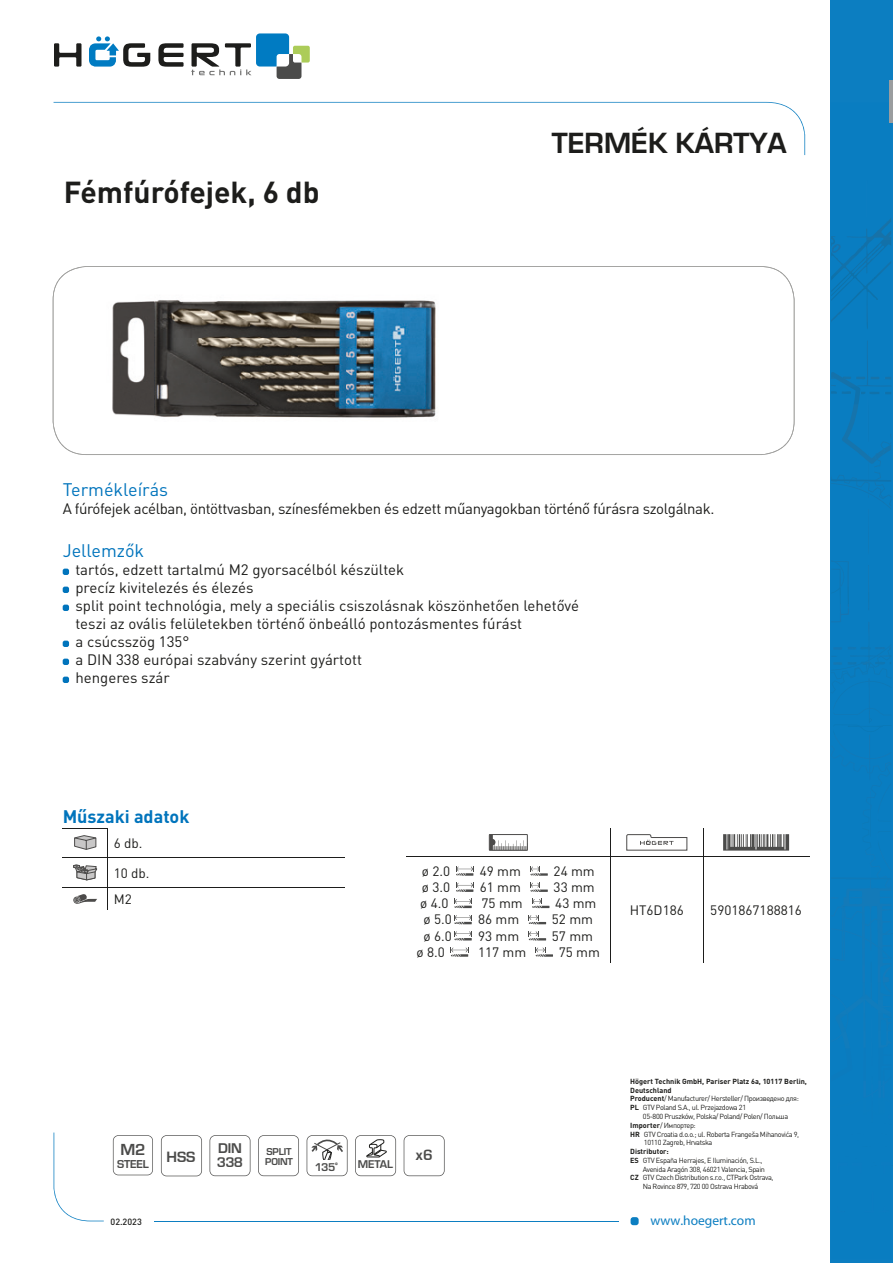
<style>
.page{position:relative;width:893px;height:1263px;background:#fff}
.page>*{position:absolute;margin:0;border:0;box-sizing:border-box;transform-origin:0 0}
.t1{font:700 30px "DIN Pro";color:#1d1d1b}
.t2{font:700 27px "Euromode";color:#1d1d1b}
.t3{font:18px "DIN Pro";color:#0074bc}
.t4{font:700 18px "DIN Pro";color:#0074bc}
.t5{font:15px/18px "DIN Pro";color:#1d1d1b}
.t6{font:15px "DIN Pro";letter-spacing:-.025em;color:#1d1d1b}
.t7{font:700 14.85px "Euromode";color:#4b4b4a}
.t8{font:700 13.8px "Euromode";color:#4b4b4a}
.t9{font:13.5px/29.4px "DIN Pro";color:#1d1d1b}
.t10{font:13.5px "Myriad Pro";color:#0c7ec1}
.t11{font:700 13.05px/14.4px "Euromode";letter-spacing:-.035em;color:#4b4b4a}
.t12{font:700 10.65px "Euromode";letter-spacing:-.025em;color:#4b4b4a}
.t13{font:700 10.35px "Euromode";letter-spacing:-.03em;color:#4b4b4a}
.t14{font:700 9.3px/9.3px "Euromode";letter-spacing:-.025em;color:#4b4b4a}
.t15{font:500 9px "DIN Pro";color:#1d1d1b}
.t16{font:7.35px "DIN Pro";letter-spacing:-.05em;color:#1d1d1b}
.t17{font:700 7.35px "DIN Pro";color:#1d1d1b}
.s1{font-size:15.45px}
.s2{font-weight:700}
</style>
<div class="page">
<div style="left:631px;top:1217px;width:8px;height:8px;background:#0c7ec1;border-radius:3px"></div>
<svg style="left:54px;top:102px;width:751px;height:53px"></svg>
<svg style="left:54px;top:1132px;width:50px;height:89px"></svg>
<hr style="left:154px;top:1220px;width:465px;height:1px;background:#0c7ec1">
<div style="left:830px;top:0;width:63px;height:1263px;background:#0c7ec1"></div>
<img style="left:831px;top:301px;width:37px;height:28px">
<img style="left:887px;top:222px;width:4px;height:45px">
<img style="left:831px;top:222px;width:56px;height:79px">
<svg style="left:831px;top:341px;width:60px;height:422px"></svg>
<img style="left:848px;top:647px;width:43px;height:18px">
<hr style="left:890px;top:80px;width:3px;height:43px;background:#9a9d9f">
<svg style="left:53px;top:266px;width:741px;height:189px"></svg>
<svg style="left:54px;top:43px;width:27px;height:24px"></svg>
<svg style="left:158px;top:43px;width:26px;height:24px"></svg>
<svg style="left:89px;top:36px;width:61px;height:31px"></svg>
<svg style="left:191px;top:33px;width:119px;height:46px"></svg>
<svg style="left:63px;top:569px;width:6px;height:6px"></svg>
<svg style="left:63px;top:587px;width:6px;height:6px"></svg>
<svg style="left:63px;top:605px;width:6px;height:6px"></svg>
<svg style="left:63px;top:641px;width:6px;height:6px"></svg>
<svg style="left:63px;top:659px;width:6px;height:6px"></svg>
<svg style="left:63px;top:677px;width:6px;height:6px"></svg>
<hr style="left:63px;top:828px;width:45px;height:1px;background:#1d1d1b">
<hr style="left:108px;top:828px;width:1px;height:30px;background:#1d1d1b">
<hr style="left:63px;top:858px;width:45px;height:1px;background:#1d1d1b">
<hr style="left:108px;top:858px;width:236px;height:1px;background:#1d1d1b">
<hr style="left:63px;top:887px;width:45px;height:1px;background:#1d1d1b">
<hr style="left:108px;top:887px;width:236px;height:1px;background:#1d1d1b">
<svg style="left:74px;top:835px;width:22px;height:15px"></svg>
<svg style="left:73px;top:864px;width:25px;height:16px"></svg>
<svg style="left:73px;top:894px;width:24px;height:10px"></svg>
<svg style="left:610px;top:828px;width:1px;height:28px"></svg>
<svg style="left:703px;top:828px;width:1px;height:28px"></svg>
<hr style="left:610px;top:857px;width:1px;height:106px;background:#1d1d1b">
<hr style="left:703px;top:857px;width:1px;height:106px;background:#1d1d1b">
<hr style="left:406px;top:856px;width:205px;height:1px;background:#1d1d1b">
<hr style="left:611px;top:856px;width:92px;height:1px;background:#1d1d1b">
<hr style="left:703px;top:856px;width:106px;height:1px;background:#1d1d1b">
<svg style="left:489px;top:834px;width:39px;height:17px"></svg>
<svg style="left:626px;top:834px;width:61px;height:17px"></svg>
<svg style="left:723px;top:834px;width:66px;height:17px"></svg>
<svg style="left:456px;top:866px;width:18px;height:10px"></svg>
<svg style="left:530px;top:866px;width:18px;height:10px"></svg>
<svg style="left:456px;top:882px;width:18px;height:10px"></svg>
<svg style="left:530px;top:882px;width:18px;height:10px"></svg>
<svg style="left:454px;top:899px;width:18px;height:9px"></svg>
<svg style="left:532px;top:899px;width:17px;height:9px"></svg>
<svg style="left:454px;top:915px;width:18px;height:9px"></svg>
<svg style="left:529px;top:915px;width:17px;height:9px"></svg>
<svg style="left:454px;top:931px;width:18px;height:9px"></svg>
<svg style="left:529px;top:931px;width:17px;height:9px"></svg>
<svg style="left:451px;top:947px;width:18px;height:10px"></svg>
<svg style="left:535px;top:947px;width:18px;height:10px"></svg>
<img style="left:106px;top:292px;width:337px;height:136px">
<svg style="left:210px;top:1135px;width:40px;height:41px"></svg>
<svg style="left:258px;top:1135px;width:41px;height:41px"></svg>
<svg style="left:355px;top:1135px;width:41px;height:41px"></svg>
<svg style="left:404px;top:1135px;width:41px;height:41px"></svg>
<svg style="left:307px;top:1135px;width:41px;height:41px"></svg>
<svg style="left:113px;top:1135px;width:40px;height:40px"></svg>
<svg style="left:161px;top:1135px;width:41px;height:41px"></svg>
<h1 class="t1" style="left:64px;top:172px;width:257px">Fémfúrófejek, 6 db</h1>
<h2 class="t2" style="left:552px;top:126px;width:236px">TERMÉK KÁRTYA</h2>
<h3 class="t3" style="left:63px;top:477px;width:107px">Termékleírás</h3>
<h3 class="t6" style="left:63px;top:498px;width:653px">A fúrófejek acélban, öntöttvasban, színesfémekben és edzett műanyagokban történő fúrásra szolgálnak.</h3>
<h3 class="t3" style="left:63px;top:538px;width:83px">Jellemzők</h3>
<p class="t5" style="left:75px;top:560px;width:505px">tartós, edzett tartalmú M2 gyorsacélból készültek<br>precíz kivitelezés és élezés<br>split point technológia, mely a speciális csiszolásnak köszönhetően lehetővé teszi az ovális felületekben történő önbeálló pontozásmentes fúrást<br>a csúcsszög 135°<br>a DIN 338 európai szabvány szerint gyártott<br>hengeres szár</p>
<h3 class="t4" style="left:63px;top:805px;width:128px">Műszaki adatok</h3>
<h3 class="t9" style="left:114px;top:828px;width:37px">6 db.<br>10 db.</h3>
<h3 class="t9" style="left:114px;top:883px;width:20px">M2</h3>
<h3 class="t9" style="left:422px;top:855px;width:30px">ø 2.0</h3>
<h3 class="t9" style="left:480px;top:855px;width:43px">49 mm</h3>
<h3 class="t9" style="left:554px;top:855px;width:43px">24 mm</h3>
<h3 class="t9" style="left:422px;top:872px;width:30px">ø 3.0</h3>
<h3 class="t9" style="left:480px;top:872px;width:43px">61 mm</h3>
<h3 class="t9" style="left:554px;top:872px;width:43px">33 mm</h3>
<h3 class="t9" style="left:420px;top:888px;width:30px">ø 4.0</h3>
<h3 class="t9" style="left:482px;top:888px;width:43px">75 mm</h3>
<h3 class="t9" style="left:555px;top:888px;width:43px">43 mm</h3>
<h3 class="t9" style="left:424px;top:904px;width:30px">ø 5.0</h3>
<h3 class="t9" style="left:478px;top:904px;width:43px">86 mm</h3>
<h3 class="t9" style="left:552px;top:904px;width:43px">52 mm</h3>
<h3 class="t9" style="left:424px;top:920px;width:30px">ø 6.0</h3>
<h3 class="t9" style="left:478px;top:920px;width:43px">93 mm</h3>
<h3 class="t9" style="left:552px;top:920px;width:43px">57 mm</h3>
<h3 class="t9" style="left:417px;top:936px;width:30px">ø 8.0</h3>
<h3 class="t9" style="left:478px;top:936px;width:50px">117 mm</h3>
<h3 class="t9" style="left:559px;top:936px;width:43px">75 mm</h3>
<h3 class="t9" style="left:630px;top:895px;width:56px">HT6D186</h3>
<h3 class="t9" style="left:710px;top:895px;width:93px">5901867188816</h3>
<h3 class="t7" style="left:121px;top:1140px;width:26px">M2</h3>
<h3 class="t12" style="left:117px;top:1157px;width:33px">STEEL</h3>
<h3 class="t8" style="left:166px;top:1148px;width:31px">HSS</h3>
<h3 class="t11" style="left:217px;top:1141px;width:28px">DIN<br>338</h3>
<p class="t14" style="left:265px;top:1147px;width:29px">SPLIT<br>POINT</p>
<h3 class="t13" style="left:315px;top:1160px;width:27px">135<span class="s1">°</span></h3>
<h3 class="t13" style="left:358px;top:1158px;width:37px">METAL</h3>
<h3 class="t8" style="left:416px;top:1146px;width:18px">x6</h3>
<p class="t17" style="left:630px;top:1076px;width:178px">Högert Technik GmbH, Pariser Platz 6a, 10117 Berlin,</p>
<p class="t17" style="left:630px;top:1085px;width:43px">Deutschland</p>
<p class="t16" style="left:630px;top:1094px;width:170px"><span class="s2">Producent</span>/ Manufacturer/ Hersteller/ Произведено для:</p>
<p class="t16" style="left:630px;top:1102px;width:117px"><span class="s2">PL</span> GTV Poland S.A., ul. Przejazdowa 21</p>
<p class="t16" style="left:643px;top:1111px;width:147px">05-800 Pruszków, Polska/ Poland/ Polen/ Польша</p>
<p class="t16" style="left:630px;top:1120px;width:67px"><span class="s2">Importer</span>/ Импортер:</p>
<p class="t16" style="left:630px;top:1129px;width:171px"><span class="s2">HR</span> GTV Croatia d.o.o.; ul. Roberta Frangeša Mihanovića 9,</p>
<p class="t16" style="left:644px;top:1138px;width:70px">10110 Zagreb, Hrvatska</p>
<p class="t17" style="left:630px;top:1146px;width:40px">Distributor:</p>
<p class="t16" style="left:630px;top:1155px;width:134px"><span class="s2">ES</span> GTV España Herrajes, E Iluminación, S.L.,</p>
<p class="t16" style="left:643px;top:1164px;width:124px">Avenida Aragón 308, 46021 Valencia, Spain</p>
<p class="t16" style="left:630px;top:1173px;width:145px"><span class="s2">CZ</span> GTV Czech Distribution s.r.o., CTPark Ostrava,</p>
<p class="t16" style="left:643px;top:1181px;width:117px">Na Rovince 879, 720 00 Ostrava Hrabová</p>
<p class="t15" style="left:111px;top:1216px;width:33px">02.2023</p>
<h3 class="t10" style="left:651px;top:1212px;width:107px">www.hoegert.com</h3>
</div>
